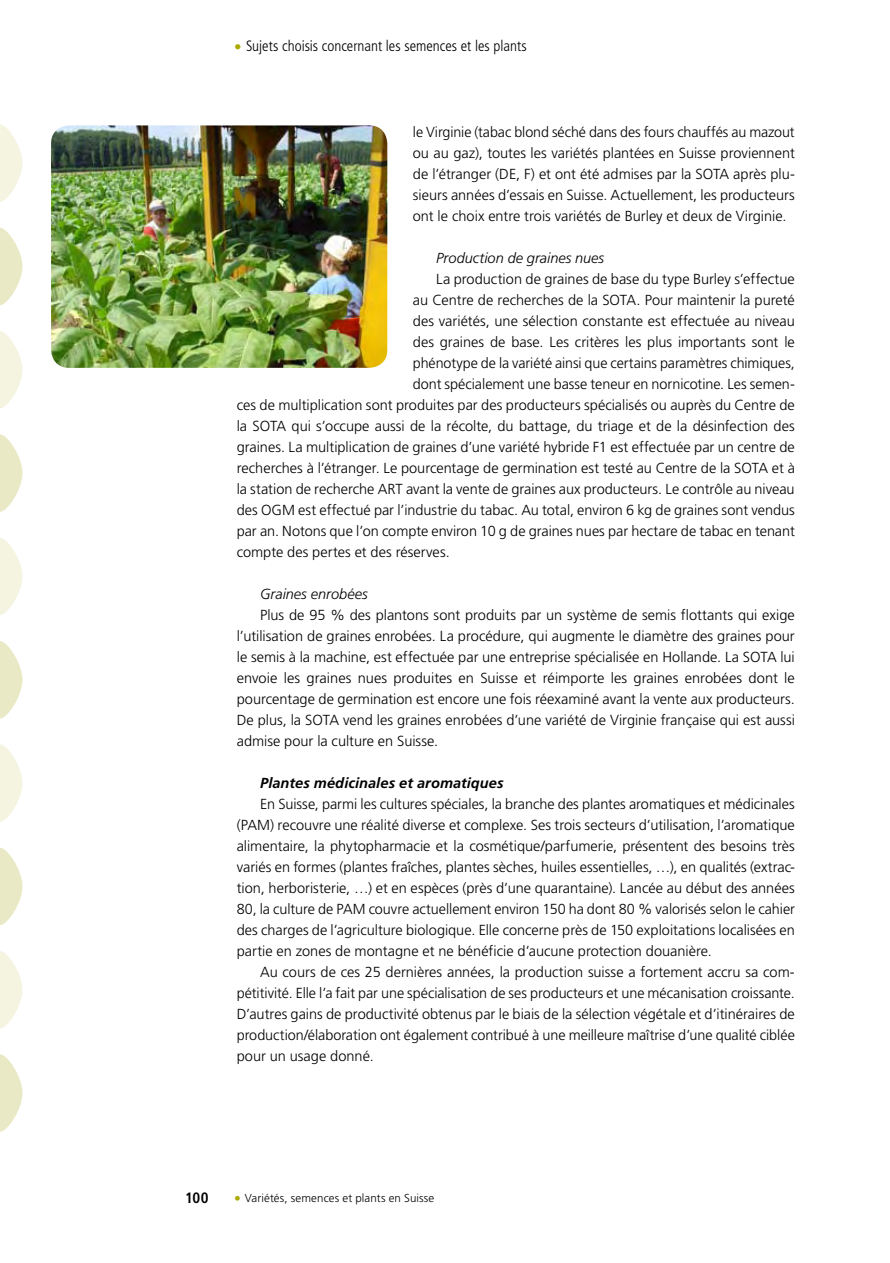
<style>
.page{position:relative;width:890px;height:1263px;background:#fff}
.page>*{position:absolute;margin:0;border:0;box-sizing:border-box;transform-origin:0 0}
.t1{font:300 condensed 15px "Frutiger LT";color:#000}
.t2{font:700 condensed 15px "Frutiger LT";color:#000}
.t3{font:300 14.55px/21px "Frutiger LT";color:#000;text-align:justify}
.t4{font:italic 300 14.55px "Frutiger LT";color:#000}
.t5{font:italic 700 14.55px "Frutiger LT";letter-spacing:.005em;color:#000}
.t6{font:300 11.55px "Frutiger LT";letter-spacing:.01em;color:#000}
.s1{font-stretch:normal;color:#acaa00}
.s2{font-size:13.5px;color:#acaa00}
</style>
<div class="page">
<svg style="left:0;top:124px;width:22px;height:78px"></svg>
<svg style="left:0;top:228px;width:22px;height:77px"></svg>
<svg style="left:0;top:331px;width:22px;height:77px"></svg>
<svg style="left:0;top:434px;width:22px;height:78px"></svg>
<svg style="left:0;top:538px;width:22px;height:77px"></svg>
<svg style="left:0;top:641px;width:22px;height:77px"></svg>
<svg style="left:0;top:744px;width:22px;height:78px"></svg>
<svg style="left:0;top:951px;width:22px;height:77px"></svg>
<svg style="left:0;top:848px;width:22px;height:77px"></svg>
<svg style="left:0;top:1054px;width:22px;height:78px"></svg>
<img style="left:51px;top:125px;width:336px;height:243px">
<p class="t1" style="left:234px;top:37px;width:294px"><span class="s1">•</span> Sujets choisis concernant les semences et les plants</p>
<p class="t3" style="left:412px;top:122px;width:383px">le Virginie (tabac blond séché dans des fours chauffés au mazout ou au gaz), toutes les variétés plantées en Suisse proviennent de l’étranger (DE, F) et ont été admises par la SOTA après plu&shy;sieurs années d’essais en Suisse. Actuellement, les producteurs ont le choix entre trois variétés de Burley et deux de Virginie.</p>
<p class="t4" style="left:436px;top:250px;width:169px">Production de graines nues</p>
<p class="t3" style="left:436px;top:269px;width:360px">La production de graines de base du type Burley s’effectue</p>
<p class="t3" style="left:412px;top:290px;width:383px">au Centre de recherches de la SOTA. Pour maintenir la pureté</p>
<p class="t3" style="left:412px;top:311px;width:383px">des variétés, une sélection constante est effectuée au niveau</p>
<p class="t3" style="left:412px;top:332px;width:383px">des graines de base. Les critères les plus importants sont le</p>
<p class="t3" style="left:412px;top:353px;width:383px">phénotype de la variété ainsi que certains paramètres chimiques,</p>
<p class="t3" style="left:412px;top:374px;width:382px">dont spécialement une basse teneur en nornicotine. Les semen-</p>
<p class="t3" style="left:236px;top:395px;width:559px">ces de multiplication sont produites par des producteurs spécialisés ou auprès du Centre de</p>
<p class="t3" style="left:236px;top:416px;width:559px">la SOTA qui s’occupe aussi de la récolte, du battage, du triage et de la désinfection des</p>
<p class="t3" style="left:236px;top:437px;width:559px">graines. La multiplication de graines d’une variété hybride F1 est effectuée par un centre de</p>
<p class="t3" style="left:236px;top:458px;width:559px">recherches à l’étranger. Le pourcentage de germination est testé au Centre de la SOTA et à</p>
<p class="t3" style="left:236px;top:479px;width:559px">la station de recherche ART avant la vente de graines aux producteurs. Le contrôle au niveau</p>
<p class="t3" style="left:236px;top:500px;width:559px">des OGM est effectué par l’industrie du tabac. Au total, environ 6 kg de graines sont vendus</p>
<p class="t3" style="left:236px;top:521px;width:559px">par an. Notons que l’on compte environ 10 g de graines nues par hectare de tabac en tenant</p>
<p class="t3" style="left:236px;top:542px;width:214px">compte des pertes et des réserves.</p>
<p class="t4" style="left:260px;top:586px;width:109px">Graines enrobées</p>
<p class="t3" style="left:236px;top:605px;width:559px;text-indent:23px">Plus de 95 % des plantons sont produits par un système de semis flottants qui exige l’utilisation de graines enrobées. La procédure, qui augmente le diamètre des graines pour le semis à la machine, est effectuée par une entreprise spécialisée en Hollande. La SOTA lui envoie les graines nues produites en Suisse et réimporte les graines enrobées dont le pourcentage de germination est encore une fois réexaminé avant la vente aux producteurs.<br>De plus, la SOTA vend les graines enrobées d’une variété de Virginie française qui est aussi admise pour la culture en Suisse.</p>
<p class="t5" style="left:260px;top:774px;width:245px">Plantes médicinales et aromatiques</p>
<p class="t3" style="left:236px;top:794px;width:559px;text-indent:23px">En Suisse, parmi les cultures spéciales, la branche des plantes aromatiques et médicinales (PAM) recouvre une réalité diverse et complexe. Ses trois secteurs d’utilisation, l’aromatique alimentaire, la phytopharmacie et la cosmétique/parfumerie, présentent des besoins très variés en formes (plantes fraîches, plantes sèches, huiles essentielles, …), en qualités (extrac&shy;tion, herboristerie, …) et en espèces (près d’une quarantaine). Lancée au début des années 80, la culture de PAM couvre actuellement environ 150 ha dont 80 % valorisés selon le cahier des charges de l’agriculture biologique. Elle concerne près de 150 exploitations localisées en partie en zones de montagne et ne bénéficie d’aucune protection douanière.</p>
<p class="t3" style="left:236px;top:962px;width:559px;text-indent:23px">Au cours de ces 25 dernières années, la production suisse a fortement accru sa com&shy;pétitivité. Elle l’a fait par une spécialisation de ses producteurs et une mécanisation croissante.<br>D’autres gains de productivité obtenus par le biais de la sélection végétale et d’itinéraires de production/élaboration ont également contribué à une meilleure maîtrise d’une qualité ciblée pour un usage donné.</p>
<p class="t2" style="left:185px;top:1189px;width:25px">100</p>
<p class="t6" style="left:234px;top:1192px;width:201px"><span class="s2">•</span> Variétés, semences et plants en Suisse</p>
</div>
